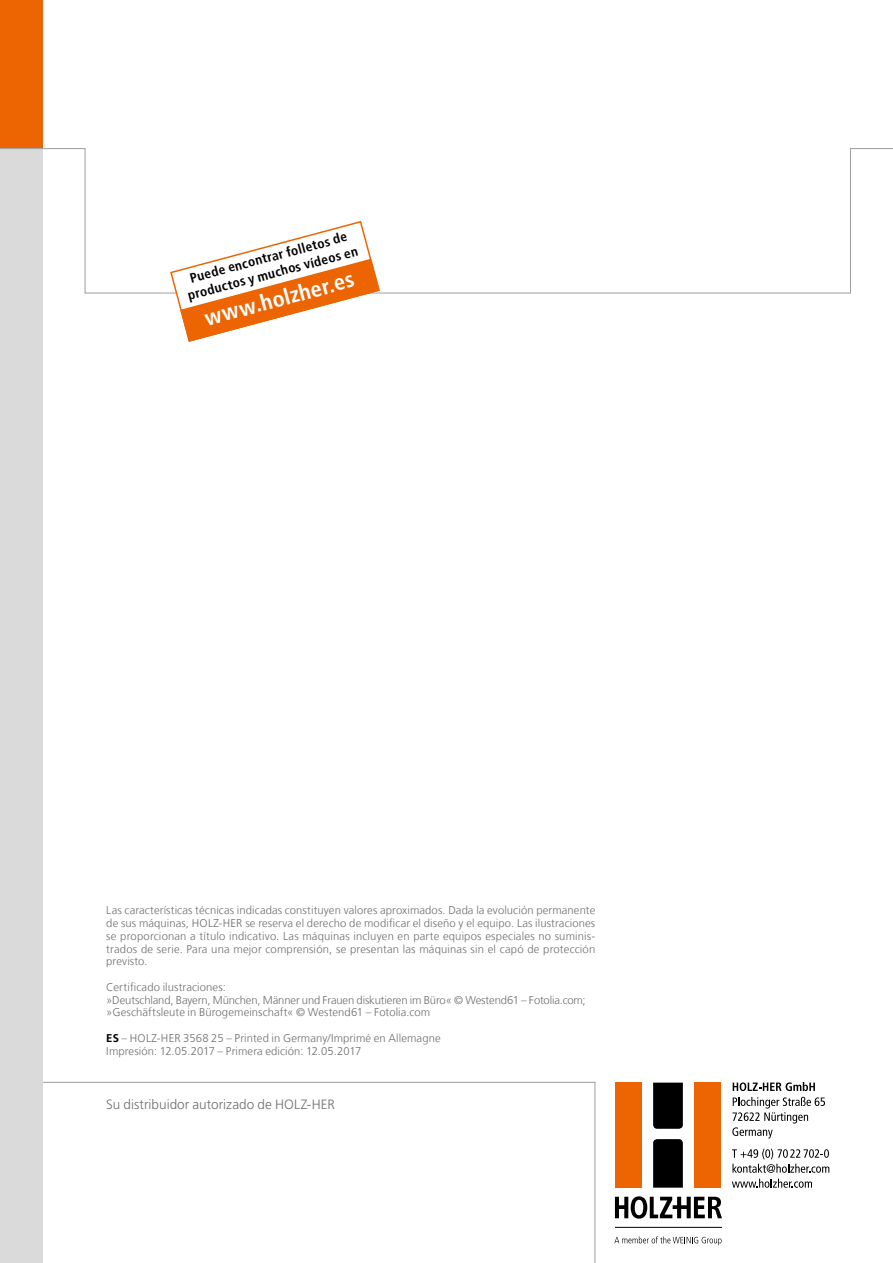
<style>
.page{position:relative;width:893px;height:1263px;background:#fff}
.page>*{position:absolute;margin:0;border:0;box-sizing:border-box;transform-origin:0 0}
.t1{font:700 condensed 22.5px "Frutiger";color:#fff}
.t2{font:700 condensed 13.5px/16.5px "Frutiger";color:#000;text-align:center}
.t3{font:300 13.5px "Frutiger";letter-spacing:.005em;color:#6f6f6e}
.t4{font:300 11.25px/12.8px "Frutiger LT Com";letter-spacing:.005em;color:#6f6f6e}
.s1{font-weight:700;color:#000}
</style>
<div class="page">
<svg style="left:43px;top:1081px;width:553px;height:182px"></svg>
<div style="left:0;top:0;width:43px;height:149px;background:#ec6502"></div>
<div style="left:0;top:149px;width:43px;height:1114px;background:#dadada"></div>
<svg style="left:0;top:148px;width:893px;height:146px"></svg>
<svg style="left:733px;top:1082px;width:82px;height:9px"></svg>
<svg style="left:732px;top:1097px;width:93px;height:41px"></svg>
<svg style="left:732px;top:1149px;width:97px;height:24px"></svg>
<svg style="left:732px;top:1179px;width:80px;height:9px"></svg>
<div style="left:615px;top:1082px;width:26px;height:106px;background:#ec6502"></div>
<div style="left:694px;top:1082px;width:27px;height:106px;background:#ec6502"></div>
<svg style="left:653px;top:1082px;width:30px;height:47px"></svg>
<svg style="left:653px;top:1139px;width:30px;height:49px"></svg>
<svg style="left:615px;top:1196px;width:107px;height:22px"></svg>
<svg style="left:614px;top:1236px;width:108px;height:9px"></svg>
<hr style="left:615px;top:1227px;width:107px;height:1px;background:#000">
<svg style="left:169px;top:220px;width:212px;height:122px"></svg>
<p class="t2" style="left:181px;top:272px;width:177px;rotate:-15deg">Puede encontrar folletos de productos y muchos vídeos en</p>
<h1 class="t1" style="left:202px;top:305px;width:155px;rotate:-15deg">www.holzher.es</h1>
<p class="t4" style="left:106px;top:904px;width:490px;text-align:justify">Las características técnicas indicadas constituyen valores aproximados. Dada la evolución permanente de sus máquinas, HOLZ-HER se reserva el derecho de modificar el diseño y el equipo. Las ilustraciones se proporcionan a título indicativo. Las máquinas incluyen en parte equipos especiales no suminis&shy;trados de serie. Para una mejor comprensión, se presentan las máquinas sin el capó de protección previsto.</p>
<p class="t4" style="left:106px;top:981px;width:481px">Certificado ilustraciones:<br>»Deutschland, Bayern, München, Männer und Frauen diskutieren im Büro« © Westend61 – Fotolia.com; »Geschäftsleute in Bürogemeinschaft« © Westend61 – Fotolia.com</p>
<p class="t4" style="left:106px;top:1032px;width:336px"><span class="s1">ES</span> – HOLZ-HER 3568 25 – Printed in Germany/Imprimé en Allemagne<br>Impresión: 12.05.2017 – Primera edición: 12.05.2017</p>
<p class="t3" style="left:106px;top:1096px;width:230px">Su distribuidor autorizado de HOLZ-HER</p>
</div>
